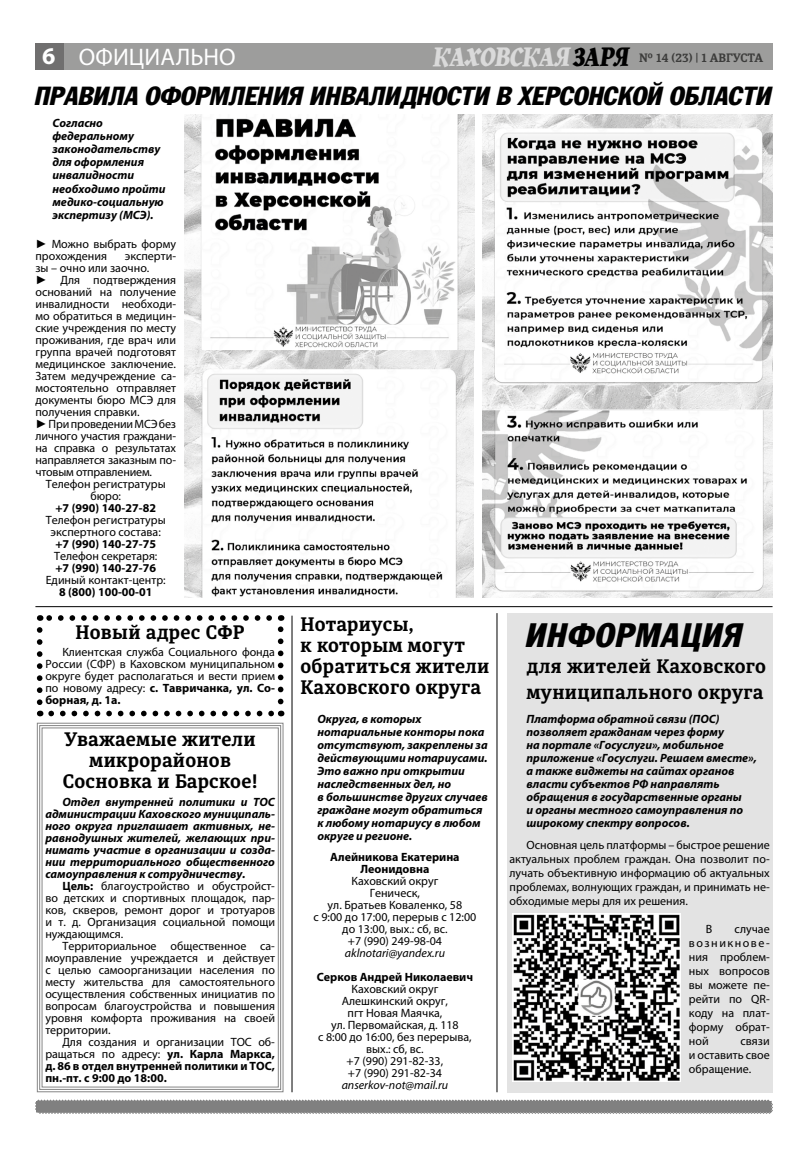
<style>
.page{position:relative;width:808px;height:1149px;background:#fff}
.page>*{position:absolute;margin:0;border:0;box-sizing:border-box;transform-origin:0 0}
.t1{font:italic 33px "Fagot Condensed";letter-spacing:.03em;color:#000}
.t2{font:italic 25.5px "Fagot Condensed";color:#000}
.t3{font:24px "Myriad Pro";color:#fff}
.t4{font:700 19.5px/21px "Diaria Pro";letter-spacing:.015em;color:#000}
.t5{font:700 12.2px "Diaria Pro";color:#3c3c3b}
.t6{font:12px/12px "Myriad Pro";color:#000;text-align:justify}
.t7{font:italic 700 12px/13px "Myriad Pro";color:#000}
.t8{font:700 12px/12px "Myriad Pro";color:#000;text-align:center}
.t9{font:italic 12px "Myriad Pro";color:#000}
.s1{font-weight:700}
.s2{font-family:"Kitsch";font-weight:800;font-style:italic;font-size:25.8px;color:#dadada}
.s3{font-family:"Kitsch";font-weight:800;font-style:italic;font-size:25.8px;color:#000}
.s4{font-family:"Arial"}
.s5{font-weight:400}
</style>
<div class="page">
<svg style="left:35px;top:1099px;width:738px;height:14px;background:#8c8c8c"></svg>
<div style="left:35px;top:43px;width:737px;height:26px;background:#9d9d9c"></div>
<div style="left:35px;top:43px;width:29px;height:26px;background:#706f6f"></div>
<img style="left:185px;top:115px;width:289px;height:482px">
<img style="left:483px;top:115px;width:289px;height:482px">
<hr style="left:35px;top:606px;width:737px;height:1px;background:#000">
<hr style="left:496px;top:613px;width:1px;height:478px;background:#000">
<div style="left:507px;top:613px;width:265px;height:478px;background:#e3e3e3"></div>
<img style="left:512px;top:913px;width:168px;height:167px">
<svg style="left:51px;top:710px;width:223px;height:6px"></svg>
<svg style="left:37px;top:629px;width:6px;height:87px"></svg>
<svg style="left:278px;top:615px;width:5px;height:86px"></svg>
<svg style="left:40px;top:615px;width:229px;height:5px"></svg>
<svg style="left:36px;top:722px;width:248px;height:370px"></svg>
<div style="left:39px;top:724px;width:242px;height:365px;border:1px solid #878787"></div>
<div style="left:42px;top:727px;width:237px;height:360px;border:1px solid #878787"></div>
<hr style="left:291px;top:615px;width:1px;height:476px;background:#000">
<h3 class="t3" style="left:42px;top:42px;width:195px"><span class="s1">6</span> ОФИЦИАЛЬНО</h3>
<p class="t5" style="left:433px;top:50px;width:331px"><span class="s2">КАХОВСКАЯ</span><span class="s3">ЗАРЯ</span> № 14 (23) | 1 АВГУСТА</p>
<h2 class="t2" style="left:35px;top:82px;width:738px">ПРАВИЛА ОФОРМЛЕНИЯ ИНВАЛИДНОСТИ В ХЕРСОНСКОЙ ОБЛАСТИ</h2>
<p class="t7" style="left:52px;top:116px;width:115px">Согласно федеральному законодательству для оформления инвалидности необходимо пройти медико-социальную экспертизу (МСЭ).</p>
<p class="t6" style="left:35px;top:237px;width:142px"><span class="s4">►</span> Можно выбрать форму прохождения</p>
<p class="t6" style="left:35px;top:249px;width:142px;text-align:left;text-indent:89px">эксперти&shy;зы – очно или заочно.<br><span class="s4">►</span> Для подтверждения оснований на получение инвалидности необходи&shy;мо обратиться в медицин&shy;ские учреждения по месту проживания, где врач или группа врачей подготовят медицинское заключение.<br>Затем медучреждение са&shy;мостоятельно отправляет документы бюро МСЭ для получения справки.<br><span class="s4">►</span> При проведении МСЭ без личного участия граждани&shy;на справка о результатах направляется заказным по&shy;чтовым отправлением.</p>
<p class="t6" style="left:46px;top:477px;width:121px;text-align:center">Телефон регистратуры бюро:</p>
<p class="t8" style="left:55px;top:501px;width:102px">+7 (990) 140-27-82</p>
<p class="t6" style="left:46px;top:513px;width:121px;text-align:center">Телефон регистратуры экспертного состава:</p>
<p class="t8" style="left:55px;top:537px;width:102px">+7 (990) 140-27-75</p>
<p class="t6" style="left:54px;top:549px;width:105px">Телефон секретаря:</p>
<p class="t8" style="left:55px;top:561px;width:102px">+7 (990) 140-27-76</p>
<p class="t6" style="left:46px;top:573px;width:122px">Единый контакт-центр:</p>
<p class="t8" style="left:59px;top:585px;width:95px">8 (800) 100-00-01</p>
<h3 class="t4" style="left:75px;top:621px;width:171px">Новый адрес СФР</h3>
<p class="t6" style="left:45px;top:645px;width:231px;text-indent:17px">Клиентская служба Социального фонда России (СФР) в Каховском муниципальном округе будет располагаться и вести прием по новому адресу: <span class="s1">с. Тавричанка, ул. Со&shy;борная, д. 1а.</span></p>
<h3 class="t4" style="left:63px;top:728px;width:196px;text-align:center">Уважаемые жители микрорайонов<br>Сосновка и Барское!</h3>
<p class="t7" style="left:45px;top:795px;width:231px;line-height:12px;text-align:justify;text-indent:17px">Отдел внутренней политики и ТОС администрации Каховского муниципаль&shy;ного округа приглашает активных, не&shy;равнодушных жителей, желающих при&shy;нимать участие в организации и созда&shy;нии территориального общественного самоуправления к сотрудничеству.</p>
<p class="t6" style="left:45px;top:879px;width:231px;text-indent:17px"><span class="s1">Цель:</span> благоустройство и обустройст&shy;во детских и спортивных площадок, пар&shy;ков, скверов, ремонт дорог и тротуаров и т. д. Организация социальной помощи нуждающимся.</p>
<p class="t6" style="left:45px;top:939px;width:231px;text-indent:17px">Территориальное общественное са&shy;моуправление учреждается и действует с целью самоорганизации населения по месту жительства для самостоятельного осуществления собственных инициатив по вопросам благоустройства и повышения уровня комфорта проживания на своей территории.</p>
<p class="t8" style="left:45px;top:1035px;width:231px;text-align:justify;text-indent:17px"><span class="s5">Для создания и организации ТОС об&shy;ращаться по адресу:</span> ул. Карла Маркса, д. 86 в отдел внутренней политики и ТОС, пн.-пт. с 9:00 до 18:00.</p>
<h3 class="t4" style="left:300px;top:613px;width:190px">Нотариусы,<br>к которым могут обратиться жители<br>Каховского округа</h3>
<p class="t7" style="left:317px;top:711px;width:172px">Округа, в которых нотариальные конторы пока отсутствуют, закреплены за действующими нотариусами.<br>Это важно при открытии наследственных дел, но<br>в большинстве других случаев граждане могут обратиться к любому нотариусу в любом округе и регионе.</p>
<p class="t8" style="left:330px;top:850px;width:131px">Алейникова Екатерина<br>Леонидовна</p>
<p class="t6" style="left:314px;top:874px;width:164px;text-align:center">Каховский округ<br>Геническ,<br>ул. Братьев Коваленко, 58<br>с 9:00 до 17:00, перерыв с 12:00 до 13:00, вых.: сб, вс.<br>+7 (990) 249-98-04</p>
<p class="t9" style="left:345px;top:945px;width:102px">aklnotari@yandex.ru</p>
<p class="t8" style="left:317px;top:970px;width:158px">Серков Андрей Николаевич</p>
<p class="t6" style="left:318px;top:982px;width:155px;text-align:center">Каховский округ<br>Алешкинский округ,<br>пгт Новая Маячка,<br>ул. Первомайская, д. 118<br>с 8:00 до 16:00, без перерыва, вых.: сб, вс.<br>+7 (990) 291-82-33,<br>+7 (990) 291-82-34</p>
<p class="t9" style="left:342px;top:1077px;width:108px">anserkov-not@mail.ru</p>
<h1 class="t1" style="left:526px;top:616px;width:218px">ИНФОРМАЦИЯ</h1>
<h3 class="t4" style="left:526px;top:653px;width:241px;line-height:25.5px">для жителей Каховского муниципального округа</h3>
<p class="t7" style="left:526px;top:711px;width:232px">Платформа обратной связи (ПОС) позволяет гражданам через форму<br>на портале «Госуслуги», мобильное приложение «Госуслуги. Решаем вместе», а также виджеты на сайтах органов власти субъектов РФ направлять обращения в государственные органы<br>и органы местного самоуправления по широкому спектру вопросов.</p>
<p class="t6" style="left:509px;top:837px;width:262px;line-height:14px;text-indent:17px">Основная цель платформы – быстрое решение актуальных проблем граждан. Она позволит по&shy;лучать объективную информацию об актуальных проблемах, волнующих граждан, и принимать не&shy;обходимые меры для их решения.</p>
<p class="t6" style="left:706px;top:922px;width:8px">В</p>
<p class="t6" style="left:689px;top:921px;width:82px;line-height:14px;text-indent:46px">случае возникнове&shy;ния проблем&shy;ных вопросов вы можете пе&shy;рейти по QR&shy;коду на плат&shy;форму обрат&shy;ной</p>
<p class="t6" style="left:689px;top:1033px;width:82px;line-height:14px;text-indent:52px">связи и оставить свое обращение.</p>
</div>
